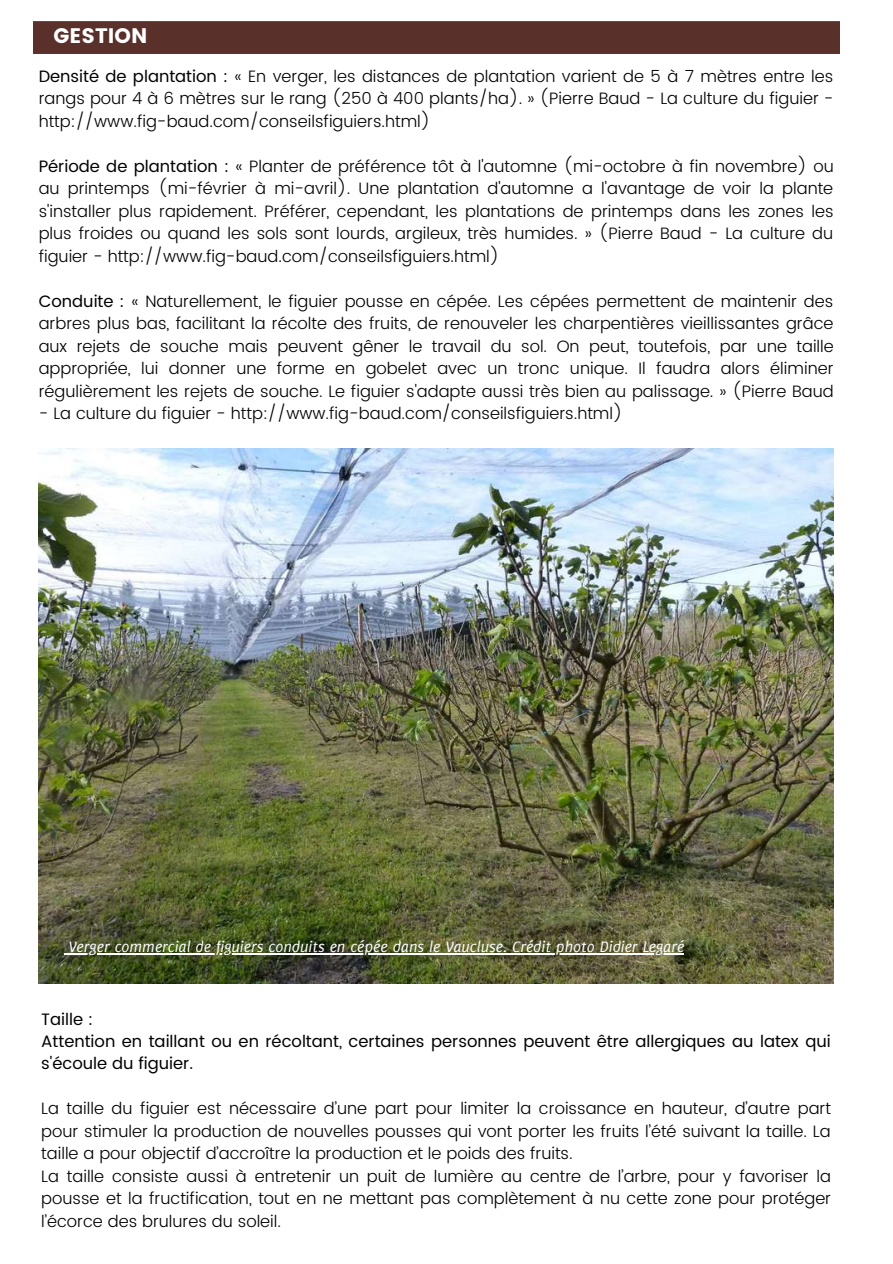
<style>
.page{position:relative;width:893px;height:1264px;background:#fff}
.page>*{position:absolute;margin:0;border:0;box-sizing:border-box;transform-origin:0 0}
.t1{font:21px "Poppins";color:#fff}
.t2{font:300 16.5px/22.5px "Poppins";color:#000;text-align:justify}
.t3{font:16.5px/22.5px "Poppins";color:#000}
.t4{font:italic 16.5px "Delicious";color:#fff}
.s1{font-weight:400}
</style>
<div class="page">
<div style="left:33px;top:22px;width:806px;height:31px;background:#59302a"></div>
<img style="left:39px;top:448px;width:794px;height:535px">
<hr style="left:69px;top:952px;width:615px;height:2px;background:#fff">
<p class="t1" style="left:53px;top:24px;width:95px">GESTION</p>
<p class="t2" style="left:39px;top:65px;width:796px"><span class="s1">Densité de plantation :</span> « En verger, les distances de plantation varient de 5 à 7 mètres entre les rangs pour 4 à 6 mètres sur le rang (250 à 400 plants/ha). » (Pierre Baud - La culture du figuier - http://www.fig-baud.com/conseilsfiguiers.html)</p>
<p class="t2" style="left:39px;top:155px;width:796px"><span class="s1">Période de plantation :</span> « Planter de préférence tôt à l'automne (mi-octobre à fin novembre) ou au printemps (mi-février à mi-avril). Une plantation d'automne a l'avantage de voir la plante s'installer plus rapidement. Préférer, cependant, les plantations de printemps dans les zones les plus froides ou quand les sols sont lourds, argileux, très humides. » (Pierre Baud - La culture du figuier - http://www.fig-baud.com/conseilsfiguiers.html)</p>
<p class="t2" style="left:39px;top:289px;width:796px"><span class="s1">Conduite :</span> « Naturellement, le figuier pousse en cépée. Les cépées permettent de maintenir des arbres plus bas, facilitant la récolte des fruits, de renouveler les charpentières vieillissantes grâce aux rejets de souche mais peuvent gêner le travail du sol. On peut, toutefois, par une taille appropriée, lui donner une forme en gobelet avec un tronc unique. Il faudra alors éliminer régulièrement les rejets de souche. Le figuier s'adapte aussi très bien au palissage. » (Pierre Baud</p>
<p class="t2" style="left:39px;top:402px;width:585px">- La culture du figuier - http://www.fig-baud.com/conseilsfiguiers.html)</p>
<p class="t4" style="left:69px;top:937px;width:617px">Verger commercial de figuiers conduits en cépée dans le Vaucluse. Crédit photo Didier Legaré</p>
<p class="t3" style="left:41px;top:1007px;width:791px">Taille :<br>Attention en taillant ou en récoltant, certaines personnes peuvent être allergiques au latex qui s'écoule du figuier.</p>
<p class="t2" style="left:41px;top:1097px;width:791px;text-align:left">La taille du figuier est nécessaire d’une part pour limiter la croissance en hauteur, d’autre part pour stimuler la production de nouvelles pousses qui vont porter les fruits l’été suivant la taille. La taille a pour objectif d’accroître la production et le poids des fruits.<br>La taille consiste aussi à entretenir un puit de lumière au centre de l’arbre, pour y favoriser la pousse et la fructification, tout en ne mettant pas complètement à nu cette zone pour protéger l’écorce des brulures du soleil.</p>
</div>
